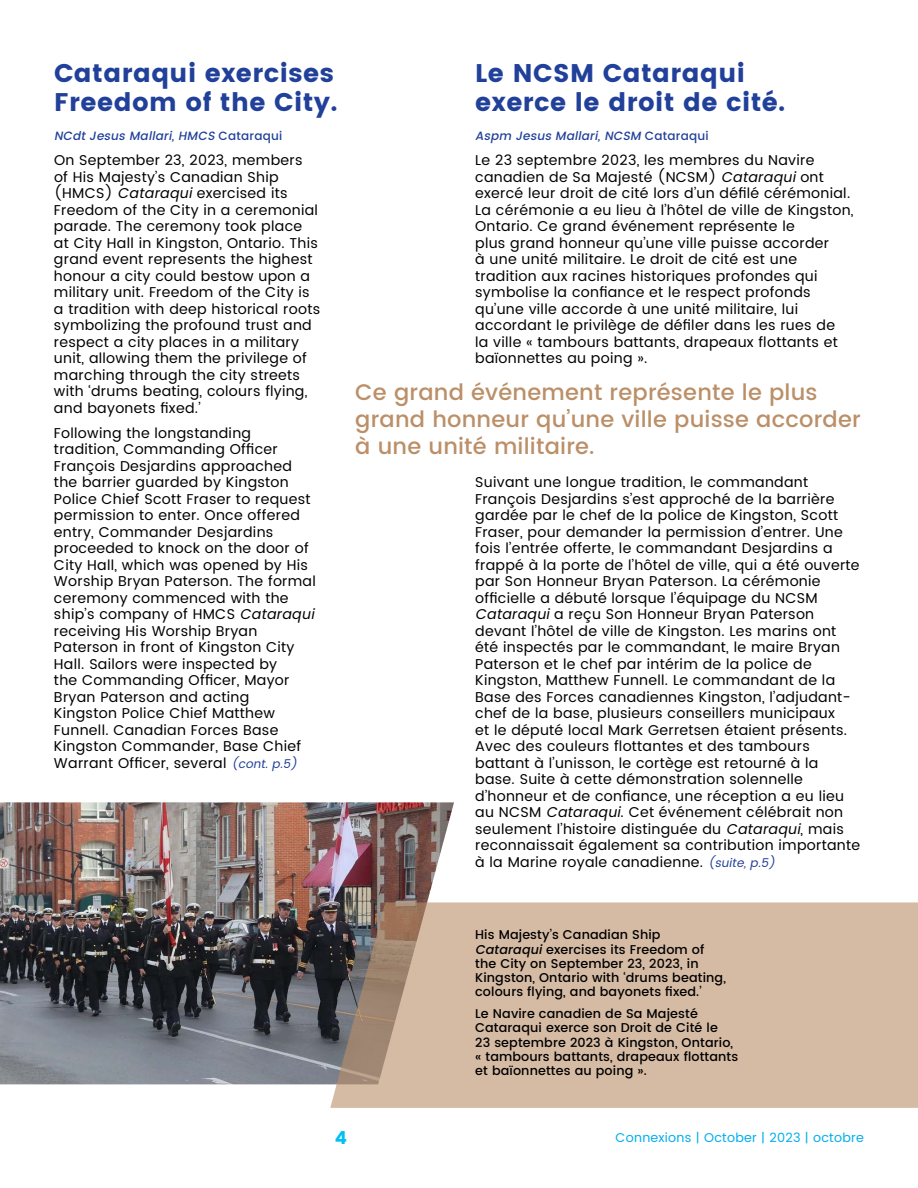
<style>
.page{position:relative;width:918px;height:1188px;background:#fff}
.page>*{position:absolute;margin:0;border:0;box-sizing:border-box;transform-origin:0 0}
.t1{font:25.5px/28.5px "Poppins";letter-spacing:.02em;color:#21409a}
.t2{font:500 22.5px/27px "Poppins";letter-spacing:.01em;color:#bb8f68}
.t3{font:18px "Poppins";color:#00c0f3}
.t4{font:14.25px/16.5px "Poppins";letter-spacing:.02em;color:#000}
.t5{font:500 12.75px/14.2px "Poppins";letter-spacing:.01em;color:#000}
.t6{font:12.75px "Poppins";letter-spacing:.02em;color:#00aeef}
.t7{font:italic 500 12px "Poppins";color:#21409a}
.s1{font-style:normal}
.s2{font-style:italic}
.s3{font-style:italic;font-size:12px;color:#21409a}
</style>
<div class="page">
<img style="left:0;top:802px;width:454px;height:282px">
<svg style="left:330px;top:902px;width:588px;height:206px;background:#ccb29d"></svg>
<h1 class="t1" style="left:54px;top:59px;width:285px">Cataraqui exercises<br>Freedom of the City.</h1>
<h1 class="t1" style="left:475px;top:59px;width:311px">Le NCSM Cataraqui exerce le droit de cité.</h1>
<p class="t7" style="left:54px;top:127px;width:230px">NCdt Jesus Mallari, HMCS <span class="s1">C a t a r a q u i</span></p>
<p class="t4" style="left:54px;top:152px;width:268px">On September 23, 2023, members<br>of His Majesty’s Canadian Ship (HMCS) <span class="s2">Cataraqui</span> exercised its Freedom of the City in a ceremonial parade. The ceremony took place at City Hall in Kingston, Ontario. This grand event represents the highest honour a city could bestow upon a military unit. Freedom of the City is a tradition with deep historical roots symbolizing the profound trust and respect a city places in a military unit, allowing them the privilege of marching through the city streets with ‘drums beating, colours flying, and bayonets fixed.’</p>
<p class="t4" style="left:54px;top:425px;width:265px">Following the longstanding tradition, Commanding Officer<br>François Desjardins approached the barrier guarded by Kingston<br>Police Chief Scott Fraser to request permission to enter. Once offered entry, Commander Desjardins proceeded to knock on the door of<br>City Hall, which was opened by His<br>Worship Bryan Paterson. The formal ceremony commenced with the ship’s company of HMCS <span class="s2">Cataraqui </span>receiving His Worship Bryan<br>Paterson in front of Kingston City<br>Hall. Sailors were inspected by<br>the Commanding Officer, Mayor<br>Bryan Paterson and acting<br>Kingston Police Chief Matthew<br>Funnell. Canadian Forces Base<br>Kingston Commander, Base Chief<br>Warrant Officer, several <span class="s3">(cont.p.5)</span></p>
<p class="t7" style="left:475px;top:127px;width:235px">Aspm Jesus Mallari, NCSM <span class="s1">C a t a r a q u i</span></p>
<p class="t4" style="left:475px;top:152px;width:380px">Le 23 septembre 2023, les membres du Navire canadien de Sa Majesté (NCSM) <span class="s2">Cataraqui</span> ont exercé leur droit de cité lors d’un défilé cérémonial.<br>La cérémonie a eu lieu à l’hôtel de ville de Kingston, Ontario. Ce grand événement représente le<br>plus grand honneur qu’une ville puisse accorder<br>à une unité militaire. Le droit de cité est une tradition aux racines historiques profondes qui symbolise la confiance et le respect profonds qu’une ville accorde à une unité militaire, lui accordant le privilège de défiler dans les rues de<br>la ville « tambours battants, drapeaux flottants et baïonnettes au poing ».</p>
<h2 class="t2" style="left:355px;top:379px;width:507px">Ce grand événement représente le plus grand honneur qu’une ville puisse accorder à une unité militaire.</h2>
<p class="t4" style="left:475px;top:474px;width:386px">Suivant une longue tradition, le commandant François Desjardins s’est approché de la barrière gardée par le chef de la police de Kingston, Scott Fraser, pour demander la permission d’entrer. Une fois l’entrée offerte, le commandant Desjardins a frappé à la porte de l’hôtel de ville, qui a été ouverte par Son Honneur Bryan Paterson. La cérémonie officielle a débuté lorsque l’équipage du NCSM <span class="s2">Cataraqui</span> a reçu Son Honneur Bryan Paterson devant l’hôtel de ville de Kingston. Les marins ont été inspectés par le commandant, le maire Bryan Paterson et le chef par intérim de la police de Kingston, Matthew Funnell. Le commandant de la Base des Forces canadiennes Kingston, l’adjudant&shy;chef de la base, plusieurs conseillers municipaux<br>et le député local Mark Gerretsen étaient présents.<br>Avec des couleurs flottantes et des tambours battant à l’unisson, le cortège est retourné à la base. Suite à cette démonstration solennelle d’honneur et de confiance, une réception a eu lieu au NCSM <span class="s2">Cataraqui</span>. Cet événement célébrait non seulement l’histoire distinguée du <span class="s2">Cataraqui</span>, mais reconnaissait également sa contribution importante à la Marine royale canadienne. <span class="s3">(suite,p.5)</span></p>
<p class="t5" style="left:475px;top:928px;width:252px">His Majesty’s Canadian Ship <span class="s2">Cataraqui</span>exercises its Freedom of the City on September 23, 2023, in Kingston, Ontario with ‘drums beating, colours flying, and bayonets fixed.’</p>
<p class="t5" style="left:475px;top:1007px;width:265px">Le Navire canadien de Sa Majesté Cataraqui exerce son Droit de Cité le<br>23 septembre 2023 à Kingston, Ontario, « tambours battants, drapeaux flottants et baïonnettes au poing ».</p>
<p class="t3" style="left:335px;top:1127px;width:14px">4</p>
<p class="t6" style="left:616px;top:1129px;width:250px">Connexions | October | 2023 | octobre</p>
</div>
